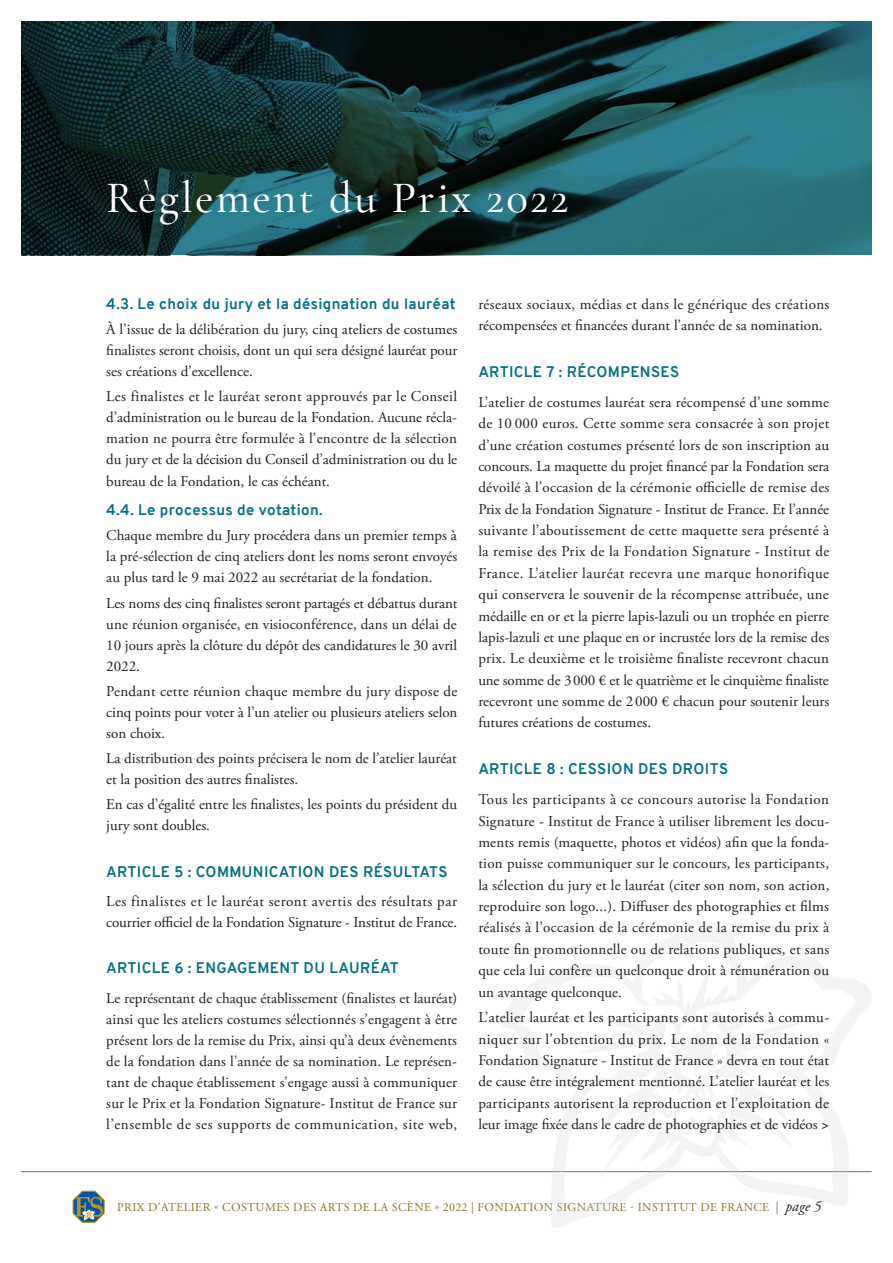
<style>
.page{position:relative;width:893px;height:1263px;background:#fff}
.page>*{position:absolute;margin:0;border:0;box-sizing:border-box;transform-origin:0 0}
.t1{font:500 45px "Cormorant Garamond";letter-spacing:.05em;color:#fff}
.t2{font:15px/21.3px "Adobe Garamond Pro";color:#231f20;text-align:justify}
.Titres_reglement{font:700 15px "Overpass";letter-spacing:.025em;color:#017084}
.t3{font:15px/21px "Adobe Garamond Pro";letter-spacing:.025em;color:#231f20}
.t4{font:15px/21.3px "Adobe Garamond Pro";letter-spacing:.02em;color:#231f20}
.t5{font:12px "Adobe Garamond Pro";letter-spacing:.035em;color:#887426}
.s1{font-weight:600}
.s2{color:#636366}
.s3{font-style:italic;font-size:15px;color:#231f20}
</style>
<div class="page">
<hr style="left:21px;top:1171px;width:851px;height:1px;background:#887426">
<svg style="left:73px;top:1191px;width:32px;height:32px"></svg>
<img style="left:21px;top:21px;width:851px;height:234px">
<img style="left:496px;top:929px;width:376px;height:298px">
<p class="t1" style="left:106px;top:170px;width:464px">Règlement du Prix 2022</p>
<p class="Titres_reglement" style="left:106px;top:293px;width:351px">4.3. Le choix du jury et la désignation du lauréat</p>
<p class="t2" style="left:106px;top:319px;width:353px">À l’issue de la délibération du jury, cinq ateliers de costumes finalistes seront choisis, dont un qui sera désigné lauréat pour ses créations d’excellence.</p>
<p class="t2" style="left:106px;top:387px;width:352px">Les finalistes et le lauréat seront approuvés par le Conseil d’administration ou le bureau de la Fondation. Aucune récla&shy;mation ne pourra être formulée à l’encontre de la sélection du jury et de la décision du Conseil d’administration ou du le bureau de la Fondation, le cas échéant.</p>
<p class="Titres_reglement" style="left:106px;top:499px;width:218px">4.4. Le processus de votation.</p>
<p class="t2" style="left:106px;top:525px;width:352px">Chaque membre du Jury procédera dans un premier temps à la pré-sélection de cinq ateliers dont les noms seront envoyés au plus tard le 9 mai 2022 au secrétariat de la fondation.</p>
<p class="t2" style="left:106px;top:593px;width:353px">Les noms des cinq finalistes seront partagés et débattus durant une réunion organisée, en visioconférence, dans un délai de 10 jours après la clôture du dépôt des candidatures le 30 avril 2022.</p>
<p class="t2" style="left:106px;top:681px;width:353px">Pendant cette réunion chaque membre du jury dispose de cinq points pour voter à l’un atelier ou plusieurs ateliers selon son choix.</p>
<p class="t2" style="left:106px;top:748px;width:352px">La distribution des points précisera le nom de l’atelier lauréat et la position des autres finalistes.</p>
<p class="t2" style="left:106px;top:795px;width:352px">En cas d’égalité entre les finalistes, les points du président du jury sont doubles.</p>
<p class="Titres_reglement" style="left:106px;top:861px;width:343px">ARTICLE 5 : COMMUNICATION DES RÉSULTATS</p>
<p class="t3" style="left:106px;top:891px;width:352px">Les finalistes et le lauréat seront avertis des résultats par courrier officiel de la Fondation Signature - Institut de France.</p>
<p class="Titres_reglement" style="left:106px;top:957px;width:294px">ARTICLE 6 : ENGAGEMENT DU LAURÉAT</p>
<p class="t2" style="left:106px;top:988px;width:353px">Le représentant de chaque établissement (finalistes et lauréat) ainsi que les ateliers costumes sélectionnés s’engagent à être présent lors de la remise du Prix, ainsi qu’à deux évènements de la fondation dans l’année de sa nomination. Le représen&shy;tant de chaque établissement s’engage aussi à communiquer sur le Prix et la Fondation Signature- Institut de France sur l’ensemble de ses supports de communication, site web,</p>
<p class="t4" style="left:478px;top:294px;width:353px">réseaux sociaux, médias et dans le générique des créations récompensées et financées durant l’année de sa nomination.</p>
<p class="Titres_reglement" style="left:478px;top:361px;width:202px">ARTICLE 7 : RÉCOMPENSES</p>
<p class="t2" style="left:478px;top:392px;width:353px">L’atelier de costumes lauréat sera récompensé d’une somme de 10 000 euros. Cette somme sera consacrée à son projet d’une création costumes présenté lors de son inscription au concours. La maquette du projet financé par la Fondation sera dévoilé à l’occasion de la cérémonie officielle de remise des Prix de la Fondation Signature - Institut de France. Et l’année suivante l’aboutissement de cette maquette sera présenté à la remise des Prix de la Fondation Signature - Institut de France. L’atelier lauréat recevra une marque honorifique qui conservera le souvenir de la récompense attribuée, une médaille en or et la pierre lapis-lazuli ou un trophée en pierre lapis-lazuli et une plaque en or incrustée lors de la remise des prix. Le deuxième et le troisième finaliste recevront chacun une somme de 3000 € et le quatrième et le cinquième finaliste recevront une somme de 2 000 € chacun pour soutenir leurs futures créations de costumes.</p>
<p class="Titres_reglement" style="left:478px;top:758px;width:251px">ARTICLE 8 : CESSION DES DROITS</p>
<p class="t2" style="left:478px;top:789px;width:352px">Tous les participants à ce concours autorise la Fondation Signature - Institut de France à utiliser librement les docu&shy;ments remis (maquette, photos et vidéos) afin que la fonda&shy;tion puisse communiquer sur le concours, les participants, la sélection du jury et le lauréat (citer son nom, son action, reproduire son logo...). Diffuser des photographies et films réalisés à l’occasion de la cérémonie de la remise du prix à toute fin promotionnelle ou de relations publiques, et sans que cela lui confère un quelconque droit à rémunération ou un avantage quelconque.</p>
<p class="t2" style="left:478px;top:1007px;width:352px">L’atelier lauréat et les participants sont autorisés à commu&shy;niquer sur l’obtention du prix. Le nom de la Fondation « Fondation Signature - Institut de France » devra en tout état de cause être intégralement mentionné. L’atelier lauréat et les participants autorisent la reproduction et l’exploitation de leur image fixée dans le cadre de photographies et de vidéos <span class="s1">&gt;</span></p>
<p class="t5" style="left:117px;top:1200px;width:706px">PRIX D'ATELIER « COSTUMES DES ARTS DE LA SCÈNE » 2022 | FONDATION SIGNATURE - INSTITUT DE FRANCE <span class="s2">|</span> <span class="s3">page 5</span></p>
</div>
